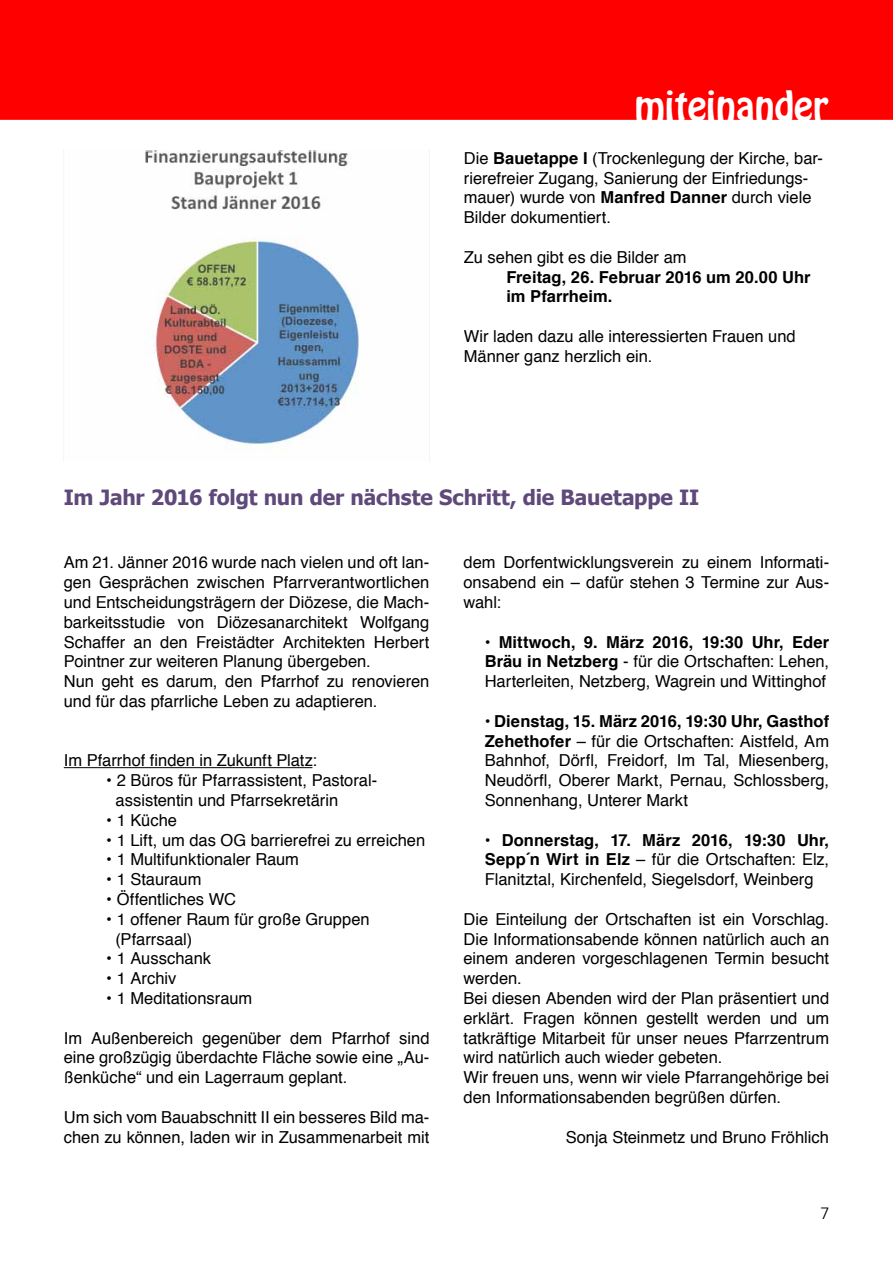
<style>
.page{position:relative;width:893px;height:1263px;background:#fff}
.page>*{position:absolute;margin:0;border:0;box-sizing:border-box;transform-origin:0 0}
.t1{font:36px "Hobo Std";color:#fff}
.t2{font:700 21px "Tahoma";letter-spacing:-.005em;color:#5f497a}
.t3{font:16.5px/19.8px "Helvetica";color:#000}
.t4{font:700 16.5px/19.8px "Helvetica";letter-spacing:.005em;color:#000}
.t5{font:15px "Euphemia UCAS";color:#000}
.s1{font-weight:700}
</style>
<div class="page">
<div style="left:0;top:0;width:893px;height:120px;background:#f00"></div>
<img style="left:145px;top:153px;width:214px;height:294px">
<hr style="left:64px;top:767px;width:248px;height:1px;background:#000">
<h1 class="t1" style="left:635px;top:81px;width:195px">miteinander</h1>
<p class="t3" style="left:464px;top:149px;width:360px">Die <span class="s1">Bauetappe I</span> (Trockenlegung der Kirche, bar&shy;rierefreier Zugang, Sanierung der Einfriedungs&shy;mauer) wurde von <span class="s1">Manfred Danner</span> durch viele Bilder dokumentiert.</p>
<p class="t3" style="left:464px;top:248px;width:224px">Zu sehen gibt es die Bilder am</p>
<p class="t4" style="left:506px;top:267px;width:306px">Freitag, 26. Februar 2016 um 20.00 Uhr im Pfarrheim.</p>
<p class="t3" style="left:464px;top:327px;width:333px">Wir laden dazu alle interessierten Frauen und<br>Männer ganz herzlich ein.</p>
<p class="t2" style="left:64px;top:483px;width:637px">Im Jahr 2016 folgt nun der nächste Schritt, die Bauetappe II</p>
<p class="t3" style="left:64px;top:553px;width:367px">Am 21. Jänner 2016 wurde nach vielen und oft lan&shy;gen Gesprächen zwischen Pfarrverantwortlichen und Entscheidungsträgern der Diözese, die Mach&shy;barkeitsstudie von Diözesanarchitekt Wolfgang Schaffer an den Freistädter Architekten Herbert Pointner zur weiteren Planung übergeben.<br>Nun geht es darum, den Pfarrhof zu renovieren und für das pfarrliche Leben zu adaptieren.</p>
<p class="t3" style="left:64px;top:751px;width:255px">Im Pfarrhof finden in Zukunft Platz:</p>
<p class="t3" style="left:115px;top:771px;width:263px;text-indent:-9px">• 2 Büros für Pfarrassistent, Pastoral&shy;assistentin und Pfarrsekretärin</p>
<p class="t3" style="left:106px;top:811px;width:72px">• 1 Küche</p>
<p class="t3" style="left:106px;top:830px;width:320px">• 1 Lift, um das OG barrierefrei zu erreichen</p>
<p class="t3" style="left:106px;top:850px;width:194px">• 1 Multifunktionaler Raum</p>
<p class="t3" style="left:106px;top:870px;width:97px">• 1 Stauraum</p>
<p class="t3" style="left:106px;top:890px;width:131px">• Öffentliches WC</p>
<p class="t3" style="left:115px;top:910px;width:256px;text-indent:-9px">• 1 offener Raum für große Gruppen (Pfarrsaal)</p>
<p class="t3" style="left:106px;top:949px;width:106px">• 1 Ausschank</p>
<p class="t3" style="left:106px;top:969px;width:72px">• 1 Archiv</p>
<p class="t3" style="left:106px;top:989px;width:147px">• 1 Meditationsraum</p>
<p class="t3" style="left:64px;top:1028px;width:367px;text-align:justify">Im Außenbereich gegenüber dem Pfarrhof sind eine großzügig überdachte Fläche sowie eine „Au&shy;ßenküche“ und ein Lagerraum geplant.</p>
<p class="t3" style="left:64px;top:1108px;width:367px">Um sich vom Bauabschnitt II ein besseres Bild ma&shy;chen zu können, laden wir in Zusammenarbeit mit</p>
<p class="t3" style="left:463px;top:553px;width:367px;text-align:justify">dem Dorfentwicklungsverein zu einem Informati&shy;onsabend ein – dafür stehen 3 Termine zur Aus&shy;wahl:</p>
<p class="t3" style="left:485px;top:632px;width:346px;text-align:justify">• <span class="s1">Mittwoch, 9. März 2016, 19:30 Uhr, Eder Bräu in Netzberg</span> - für die Ortschaften: Lehen, Harterleiten, Netzberg, Wagrein und Wittinghof</p>
<p class="t3" style="left:485px;top:712px;width:346px;text-align:justify">• <span class="s1">Dienstag, 15. März 2016, 19:30 Uhr, Gasthof Zehethofer</span> – für die Ortschaften: Aistfeld, Am Bahnhof, Dörfl, Freidorf, Im Tal, Miesenberg, Neudörfl, Oberer Markt, Pernau, Schlossberg, Sonnenhang, Unterer Markt</p>
<p class="t3" style="left:485px;top:830px;width:346px;text-align:justify">• <span class="s1">Donnerstag, 17. März 2016, 19:30 Uhr, Sepp´n Wirt in Elz</span> – für die Ortschaften: Elz, Flanitztal, Kirchenfeld, Siegelsdorf, Weinberg</p>
<p class="t3" style="left:463px;top:910px;width:367px">Die Einteilung der Ortschaften ist ein Vorschlag.<br>Die Informationsabende können natürlich auch an einem anderen vorgeschlagenen Termin besucht werden.<br>Bei diesen Abenden wird der Plan präsentiert und erklärt. Fragen können gestellt werden und um tatkräftige Mitarbeit für unser neues Pfarrzentrum wird natürlich auch wieder gebeten.<br>Wir freuen uns, wenn wir viele Pfarrangehörige bei den Informationsabenden begrüßen dürfen.</p>
<p class="t3" style="left:566px;top:1127px;width:265px">Sonja Steinmetz und Bruno Fröhlich</p>
<p class="t5" style="left:820px;top:1203px;width:10px">7</p>
</div>
